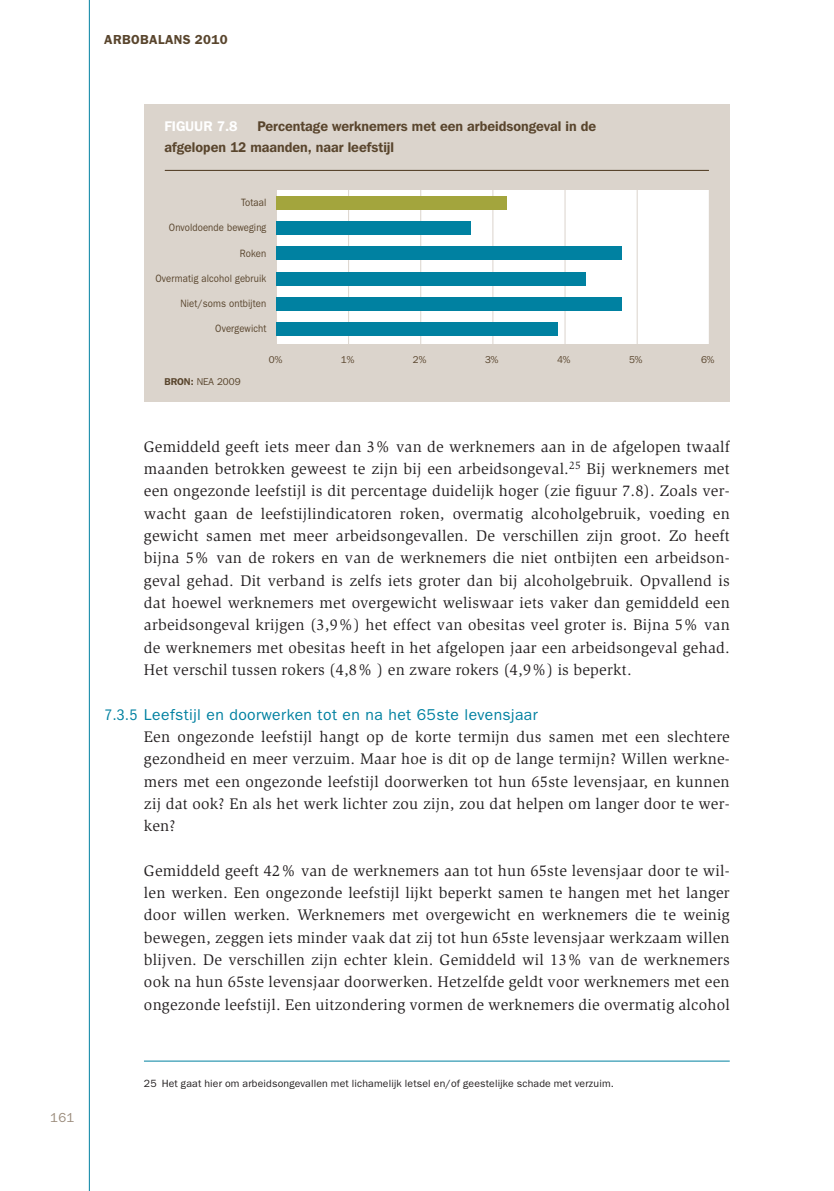
<style>
.page{position:relative;width:834px;height:1191px;background:#fff}
.page>*{position:absolute;margin:0;border:0;box-sizing:border-box;transform-origin:0 0}
.t1{font:15.75px/22.4px "Slimbach";letter-spacing:.015em;color:#231f20;text-align:justify}
.t2{font:15.75px "ITC Franklin Gothic Std";letter-spacing:.025em;color:#0081a1}
.t3{font:600 14px/20.8px "Franklin Gothic IT Cby BT";color:#59452d;scale:.96 1}
.t4{font:600 14px "Franklin Gothic IT Cby BT";color:#fff}
.t5{font:600 13.12px "ITC Franklin Gothic Std";letter-spacing:.03em;color:#59452d}
.t6{font:13.12px "ITC Franklin Gothic Std";color:#9b8c7c}
.t7{font:10.67px "ITC Franklin Gothic Std";letter-spacing:.01em;color:#59452d;scale:.9 1}
.t8{font:10.5px "ITC Franklin Gothic Std";letter-spacing:.015em;color:#231f20}
.t9{font:9.8px "Franklin Gothic IT Cby BT";color:#59452d}
.s1{font-weight:600}
.s2{font-stretch:condensed}
</style>
<div class="page">
<div style="left:144px;top:104px;width:585px;height:297px;background:#dbd4cc"></div>
<div style="left:276px;top:190px;width:432px;height:153px;background:#fff"></div>
<hr style="left:276px;top:183px;width:1px;height:164px;background:#dbd4cc">
<hr style="left:420px;top:183px;width:1px;height:164px;background:#dbd4cc">
<hr style="left:564px;top:183px;width:1px;height:164px;background:#dbd4cc">
<hr style="left:636px;top:183px;width:1px;height:164px;background:#dbd4cc">
<hr style="left:348px;top:183px;width:1px;height:164px;background:#dbd4cc">
<hr style="left:165px;top:170px;width:543px;height:1px;background:#59452d">
<hr style="left:492px;top:183px;width:1px;height:164px;background:#dbd4cc">
<div style="left:276px;top:196px;width:231px;height:14px;background:#a3a53d"></div>
<div style="left:276px;top:322px;width:281px;height:14px;background:#0081a1"></div>
<div style="left:276px;top:297px;width:346px;height:14px;background:#0081a1"></div>
<div style="left:276px;top:272px;width:310px;height:14px;background:#0081a1"></div>
<div style="left:276px;top:246px;width:346px;height:14px;background:#0081a1"></div>
<div style="left:276px;top:221px;width:195px;height:14px;background:#0081a1"></div>
<hr style="left:144px;top:1060px;width:585px;height:1px;background:#0081a1">
<hr style="left:89px;top:0;width:1px;height:1191px;background:#0081a1">
<p class="t5" style="left:104px;top:31px;width:125px">ARBOBALANS 2010</p>
<p class="t6" style="left:50px;top:1109px;width:26px">161</p>
<p class="t4" style="left:164px;top:117px;width:75px">FIGUUR 7.8</p>
<p class="t3" style="left:164px;top:115px;width:451px;text-indent:93px">Percentage werknemers met een arbeidsongeval in de afgelopen 12 maanden, naar leefstijl</p>
<p class="t7" style="left:241px;top:196px;width:30px">Totaal</p>
<p class="t7" style="left:169px;top:221px;width:110px">Onvoldoende beweging</p>
<p class="t7" style="left:240px;top:247px;width:31px">Roken</p>
<p class="t7" style="left:155px;top:272px;width:125px">Overmatig alcohol gebruik</p>
<p class="t7" style="left:180px;top:297px;width:97px">Niet/soms ontbijten</p>
<p class="t7" style="left:215px;top:322px;width:58px">Overgewicht</p>
<p class="t9" style="left:164px;top:376px;width:78px"><span class="s1">BRON:</span> NEA 2009</p>
<p class="t9" style="left:269px;top:353px;width:15px">0%</p>
<p class="t9" style="left:341px;top:353px;width:15px">1%</p>
<p class="t9" style="left:413px;top:353px;width:15px">2%</p>
<p class="t9" style="left:485px;top:353px;width:15px">3%</p>
<p class="t9" style="left:557px;top:353px;width:15px">4%</p>
<p class="t9" style="left:629px;top:353px;width:15px">5%</p>
<p class="t9" style="left:701px;top:353px;width:15px">6%</p>
<p class="t1" style="left:144px;top:435px;width:587px">Gemiddeld geeft iets meer dan 3% van de werknemers aan in de afgelopen twaalf maanden betrokken geweest te zijn bij een arbeidsongeval.<sup>25</sup> Bij werknemers met een ongezonde leefstijl is dit percentage duidelijk hoger (zie figuur 7.8). Zoals ver&shy;wacht gaan de leefstijlindicatoren roken, overmatig alcoholgebruik, voeding en gewicht samen met meer arbeidsongevallen. De verschillen zijn groot. Zo heeft bijna 5% van de rokers en van de werknemers die niet ontbijten een arbeidson&shy;geval gehad. Dit verband is zelfs iets groter dan bij alcoholgebruik. Opvallend is dat hoewel werknemers met overgewicht weliswaar iets vaker dan gemiddeld een arbeidsongeval krijgen (3,9%) het effect van obesitas veel groter is. Bijna 5% van de werknemers met obesitas heeft in het afgelopen jaar een arbeidsongeval gehad.<br>Het verschil tussen rokers (4,8% ) en zware rokers (4,9%) is beperkt.</p>
<p class="t2" style="left:104px;top:705px;width:435px"><span class="s2">7.3.5</span> Leefstijl en doorwerken tot en na het 65ste levensjaar</p>
<p class="t1" style="left:144px;top:725px;width:587px">Een ongezonde leefstijl hangt op de korte termijn dus samen met een slechtere gezondheid en meer verzuim. Maar hoe is dit op de lange termijn? Willen werkne&shy;mers met een ongezonde leefstijl doorwerken tot hun 65ste levensjaar, en kunnen zij dat ook? En als het werk lichter zou zijn, zou dat helpen om langer door te wer&shy;ken?</p>
<p class="t1" style="left:144px;top:859px;width:587px">Gemiddeld geeft 42% van de werknemers aan tot hun 65ste levensjaar door te wil&shy;len werken. Een ongezonde leefstijl lijkt beperkt samen te hangen met het langer door willen werken. Werknemers met overgewicht en werknemers die te weinig bewegen, zeggen iets minder vaak dat zij tot hun 65ste levensjaar werkzaam willen blijven. De verschillen zijn echter klein. Gemiddeld wil 13% van de werknemers ook na hun 65ste levensjaar doorwerken. Hetzelfde geldt voor werknemers met een ongezonde leefstijl. Een uitzondering vormen de werknemers die overmatig alcohol</p>
<p class="t8" style="left:144px;top:1077px;width:471px">25 Het gaat hier om arbeidsongevallen met lichamelijk letsel en/of geestelijke schade met verzuim.</p>
</div>
